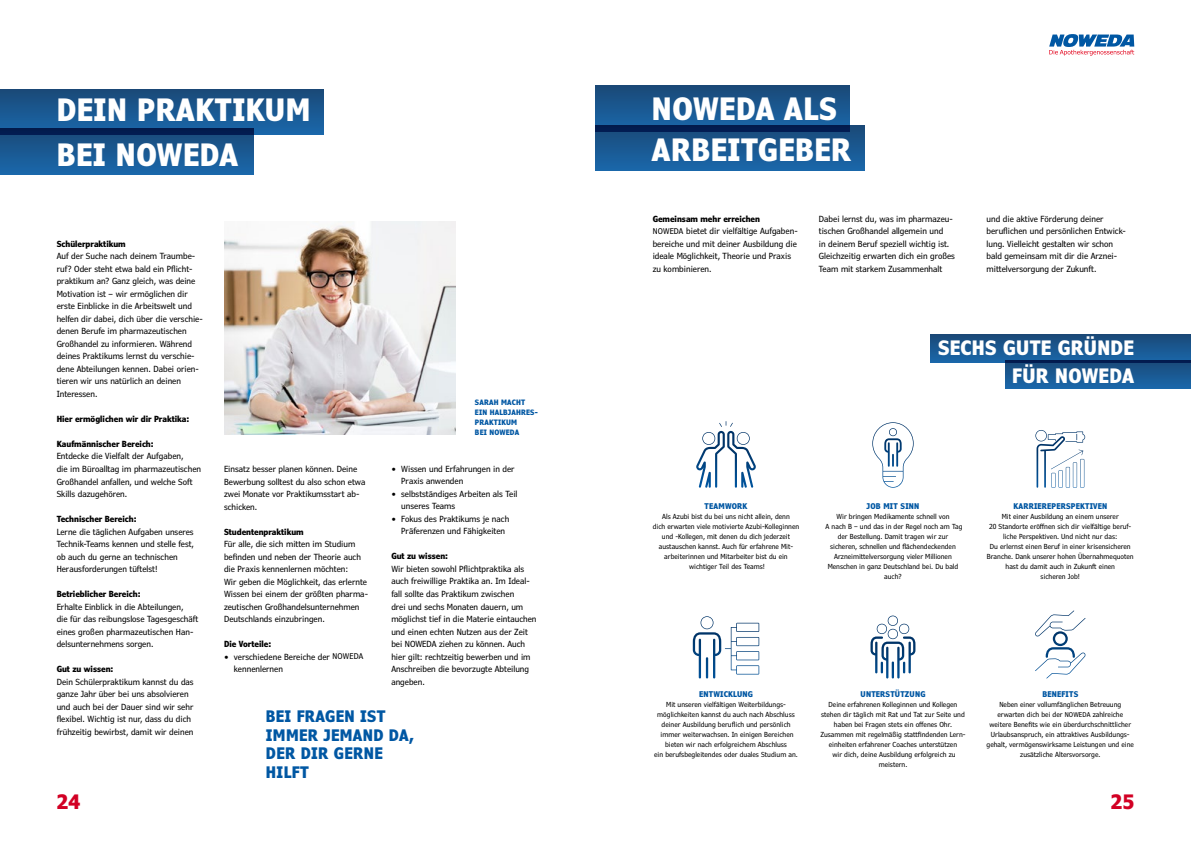
<style>
.page{position:relative;width:1191px;height:842px;background:#fff}
.page>*{position:absolute;margin:0;border:0;box-sizing:border-box;transform-origin:0 0}
.t1{font:700 condensed 31px/41.1px "Verdana Pro";letter-spacing:.02em;color:#fff}
.t2{font:700 condensed 20px "Verdana Pro";letter-spacing:.02em;color:#fff}
.t3{font:700 condensed 20px "Verdana Pro";color:#d20024}
.t4{font:700 condensed 16px/18.8px "Verdana Pro";letter-spacing:.025em;color:#0057a3}
.t5{font:condensed 8.5px/12.5px "Verdana Pro";color:#000}
.t6{font:700 condensed 8.5px "Verdana Pro";color:#000}
.t7{font:700 condensed 8px "Verdana Pro";letter-spacing:.025em;color:#0057a3}
.t8{font:700 condensed 7.5px/10px "Verdana Pro";letter-spacing:.025em;color:#0057a3}
.t9{font:condensed 7px/10px "Verdana Pro";color:#000;text-align:center}
.s1{font-size:8px}
.s2{font-weight:700}
.s3{font-size:6.7px}
</style>
<div class="page">
<svg style="left:1049px;top:34px;width:85px;height:22px"></svg>
<div style="left:0;top:89px;width:323px;height:45px;background:linear-gradient(to bottom,#1a4977,#1a67ab)"></div>
<svg style="left:0;top:129px;width:253px;height:45px;background:#16528b"></svg>
<img style="left:224px;top:222px;width:231px;height:212px">
<svg style="left:595px;top:86px;width:254px;height:40px;background:#19548b"></svg>
<svg style="left:595px;top:126px;width:269px;height:45px;background:#16528c"></svg>
<svg style="left:696px;top:421px;width:60px;height:67px"></svg>
<svg style="left:872px;top:422px;width:41px;height:66px"></svg>
<svg style="left:1035px;top:610px;width:51px;height:68px"></svg>
<svg style="left:1035px;top:430px;width:50px;height:58px"></svg>
<svg style="left:693px;top:616px;width:66px;height:62px"></svg>
<svg style="left:870px;top:615px;width:45px;height:63px"></svg>
<svg style="left:1005px;top:363px;width:186px;height:25px;background:#1a5993"></svg>
<svg style="left:930px;top:334px;width:261px;height:29px;background:#18528a"></svg>
<h1 class="t1" style="left:57px;top:89px;width:255px">DEIN PRAKTIKUM</h1>
<h1 class="t1" style="left:57px;top:134px;width:183px">BEI NOWEDA</h1>
<p class="t6" style="left:57px;top:238px;width:70px">Schülerpraktikum</p>
<p class="t5" style="left:57px;top:250px;width:148px">Auf der Suche nach deinem Traumbe&shy;ruf? Oder steht etwa bald ein Pflicht&shy;praktikum an? Ganz gleich, was deine Motivation ist – wir ermöglichen dir erste Einblicke in die Arbeitswelt und helfen dir dabei, dich über die verschie&shy;denen Berufe im pharmazeutischen Großhandel zu informieren. Während deines Praktikums lernst du verschie&shy;dene Abteilungen kennen. Dabei orien&shy;tieren wir uns natürlich an deinen Interessen.</p>
<p class="t6" style="left:57px;top:413px;width:134px">Hier ermöglichen wir dir Praktika:</p>
<p class="t6" style="left:57px;top:438px;width:98px">Kaufmännischer Bereich:</p>
<p class="t5" style="left:57px;top:450px;width:146px">Entdecke die Vielfalt der Aufgaben,<br>die im Büroalltag im pharmazeutischen Großhandel anfallen, und welche Soft Skills dazugehören.</p>
<p class="t6" style="left:57px;top:513px;width:81px">Technischer Bereich:</p>
<p class="t5" style="left:57px;top:525px;width:139px">Lerne die täglichen Aufgaben unseres Technik-Teams kennen und stelle fest, ob auch du gerne an technischen Herausforderungen tüftelst!</p>
<p class="t6" style="left:57px;top:588px;width:85px">Betrieblicher Bereich:</p>
<p class="t5" style="left:57px;top:600px;width:143px">Erhalte Einblick in die Abteilungen,<br>die für das reibungslose Tagesgeschäft eines großen pharmazeutischen Han&shy;delsunternehmens sorgen.</p>
<p class="t6" style="left:57px;top:663px;width:58px">Gut zu wissen:</p>
<p class="t5" style="left:57px;top:675px;width:138px">Dein Schülerpraktikum kannst du das ganze Jahr über bei uns absolvieren und auch bei der Dauer sind wir sehr flexibel. Wichtig ist nur, dass du dich frühzeitig bewirbst, damit wir deinen</p>
<p class="t5" style="left:224px;top:463px;width:143px">Einsatz besser planen können. Deine<br>Bewerbung solltest du also schon etwa zwei Monate vor Praktikumsstart ab&shy;schicken.</p>
<p class="t6" style="left:224px;top:526px;width:81px">Studentenpraktikum</p>
<p class="t5" style="left:224px;top:538px;width:145px">Für alle, die sich mitten im Studium befinden und neben der Theorie auch die Praxis kennenlernen möchten:<br>Wir geben die Möglichkeit, das erlernte Wissen bei einem der größten pharma&shy;zeutischen Großhandelsunternehmen Deutschlands einzubringen.</p>
<p class="t6" style="left:224px;top:638px;width:49px">Die Vorteile:</p>
<p class="t5" style="left:234px;top:650px;width:131px;text-indent:-10px">• verschiedene Bereiche der <span class="s1">NOWEDA </span>kennenlernen</p>
<p class="t8" style="left:475px;top:397px;width:64px">SARAH MACHT<br>EIN HALBJAHRES-<br>PRAKTIKUM<br>BEI NOWEDA</p>
<p class="t5" style="left:401px;top:463px;width:115px;text-indent:-10px">• Wissen und Erfahrungen in der<br>Praxis anwenden</p>
<p class="t5" style="left:401px;top:488px;width:118px;text-indent:-10px">• selbstständiges Arbeiten als Teil unseres Teams</p>
<p class="t5" style="left:401px;top:513px;width:109px;text-indent:-10px">• Fokus des Praktikums je nach<br>Präferenzen und Fähigkeiten</p>
<p class="t6" style="left:391px;top:551px;width:58px">Gut zu wissen:</p>
<p class="t5" style="left:391px;top:563px;width:147px">Wir bieten sowohl Pflichtpraktika als auch freiwillige Praktika an. Im Ideal&shy;fall sollte das Praktikum zwischen<br>drei und sechs Monaten dauern, um möglichst tief in die Materie eintauchen und einen echten Nutzen aus der Zeit bei NOWEDA ziehen zu können. Auch hier gilt: rechtzeitig bewerben und im Anschreiben die bevorzugte Abteilung angeben.</p>
<h3 class="t4" style="left:266px;top:707px;width:149px">BEI FRAGEN IST<br>IMMER JEMAND DA,<br>DER DIR GERNE<br>HILFT</h3>
<h1 class="t1" style="left:652px;top:88px;width:200px">NOWEDA ALS<br>ARBEITGEBER</h1>
<p class="t5" style="left:652px;top:213px;width:146px"><span class="s2">Gemeinsam mehr erreichen<br></span><span class="s1">NOWEDA</span> bietet dir vielfältige Aufgaben&shy;bereiche und mit deiner Ausbildung die ideale Möglichkeit, Theorie und Praxis zu kombinieren.</p>
<p class="t5" style="left:819px;top:213px;width:138px">Dabei lernst du, was im pharmazeu&shy;tischen Großhandel allgemein und<br>in deinem Beruf speziell wichtig ist.<br>Gleichzeitig erwarten dich ein großes Team mit starkem Zusammenhalt</p>
<p class="t5" style="left:986px;top:213px;width:141px">und die aktive Förderung deiner beruflichen und persönlichen Entwick&shy;lung. Vielleicht gestalten wir schon bald gemeinsam mit dir die Arznei&shy;mittelversorgung der Zukunft.</p>
<h2 class="t2" style="left:938px;top:334px;width:197px">SECHS GUTE GRÜNDE</h2>
<h2 class="t2" style="left:1012px;top:362px;width:123px">FÜR NOWEDA</h2>
<p class="t7" style="left:704px;top:501px;width:44px">TEAMWORK</p>
<p class="t9" style="left:653px;top:512px;width:148px">Als Azubi bist du bei uns nicht allein, denn<br>dich erwarten viele motivierte Azubi-Kolleginnen und -Kollegen, mit denen du dich jederzeit austauschen kannst. Auch für erfahrene Mit&shy;arbeiterinnen und Mitarbeiter bist du ein wichtiger Teil des Teams!</p>
<p class="t7" style="left:866px;top:501px;width:54px">JOB MIT SINN</p>
<p class="t9" style="left:825px;top:512px;width:138px">Wir bringen Medikamente schnell von<br>A nach B – und das in der Regel noch am Tag der Bestellung. Damit tragen wir zur sicheren, schnellen und flächendeckenden Arzneimittelversorgung vieler Millionen Menschen in ganz Deutschland bei. Du bald auch?</p>
<p class="t7" style="left:1013px;top:501px;width:95px">KARRIEREPERSPEKTIVEN</p>
<p class="t9" style="left:987px;top:512px;width:148px">Mit einer Ausbildung an einem unserer<br>20 Standorte eröffnen sich dir vielfältige beruf&shy;liche Perspektiven. Und nicht nur das:<br>Du erlernst einen Beruf in einer krisensicheren Branche. Dank unserer hohen Übernahmequoten hast du damit auch in Zukunft einen<br>sicheren Job!</p>
<p class="t7" style="left:699px;top:689px;width:55px">ENTWICKLUNG</p>
<p class="t9" style="left:654px;top:700px;width:145px">Mit unseren vielfältigen Weiterbildungs&shy;möglichkeiten kannst du auch nach Abschluss deiner Ausbildung beruflich und persönlich immer weiterwachsen. In einigen Bereichen bieten wir nach erfolgreichem Abschluss<br>ein berufsbegleitendes oder duales Studium an.</p>
<p class="t7" style="left:860px;top:689px;width:66px">UNTERSTÜTZUNG</p>
<p class="t9" style="left:820px;top:700px;width:147px">Deine erfahrenen Kolleginnen und Kollegen stehen dir täglich mit Rat und Tat zur Seite und haben bei Fragen stets ein offenes Ohr.<br>Zusammen mit regelmäßig stattfindenden Lern&shy;einheiten erfahrener Coaches unterstützen<br>wir dich, deine Ausbildung erfolgreich zu meistern.</p>
<p class="t7" style="left:1042px;top:689px;width:37px">BENEFITS</p>
<p class="t9" style="left:986px;top:700px;width:149px">Neben einer vollumfänglichen Betreuung erwarten dich bei der <span class="s3">NOWEDA</span> zahlreiche weitere Benefits wie ein überdurchschnittlicher Urlaubsanspruch, ein attraktives Ausbildungs&shy;gehalt, vermögenswirksame Leistungen und eine zusätzliche Altersvorsorge.</p>
<h2 class="t3" style="left:57px;top:789px;width:25px">24</h2>
<h2 class="t3" style="left:1111px;top:789px;width:25px">25</h2>
</div>
